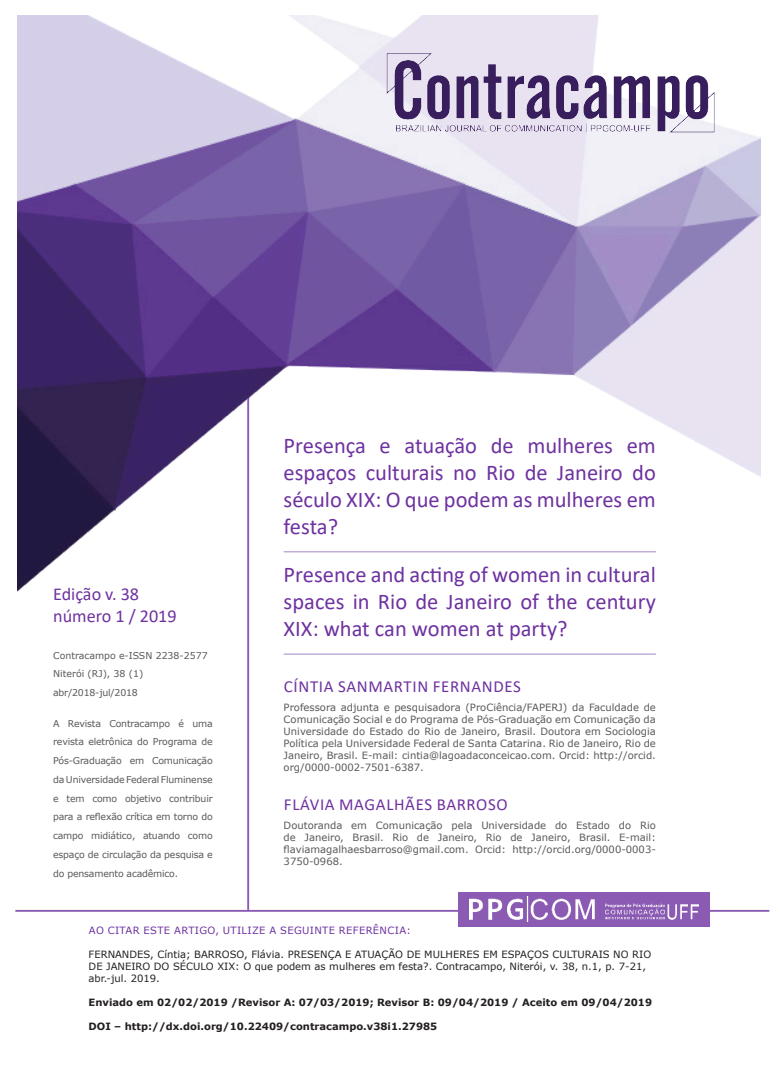
<style>
.page{position:relative;width:780px;height:1088px;background:#fff}
.page>*{position:absolute;margin:0;border:0;box-sizing:border-box;transform-origin:0 0}
.Abertura_titulo_port{font:22.5px/27px "Calibri";color:#6e32a0;text-align:justify}
.Abertura_titulo_ingl{font:22.5px/27px "Calibri";color:#6e32a0;text-align:justify}
.Abertura_edicao_e_nu{font:18.12px "Calibri";color:#6e32a0}
.Abertura_autor{font:16.88px "Calibri";letter-spacing:.04em;color:#6e32a0}
.Abertura_autor_-_des{font:10px/12px "Verdana";color:#57585a;text-align:justify}
.Abertura_referencias{font:10px/12px "Verdana";color:#231f20}
.Abertura_datas_de_su{font:700 10px "Verdana";color:#231f20}
.Abertura_DOI{font:700 10px "Verdana";color:#231f20}
.t1{font:10px "Verdana";letter-spacing:.035em;color:#6e32a0}
.Abertura_infosrevist{font:9.38px/18.8px "Verdana";letter-spacing:-.02em;color:#57585a;text-align:justify}
.Abertura_infosrevist-2{font:9.38px "Verdana";color:#57585a}
</style>
<div class="page">
<hr style="left:247px;top:395px;width:2px;height:515px;background:#8b5bb3">
<img style="left:18px;top:15px;width:742px;height:594px">
<hr style="left:15px;top:910px;width:754px;height:2px;background:#8b5bb3">
<div style="left:458px;top:892px;width:251px;height:34px;background:#8b5bb3"></div>
<img style="left:470px;top:896px;width:228px;height:26px">
<img style="left:374px;top:41px;width:350px;height:100px">
<hr style="left:283px;top:551px;width:373px;height:1px;background:#a884c6">
<hr style="left:283px;top:654px;width:373px;height:1px;background:#a884c6">
<p class="Abertura_edicao_e_nu" style="left:53px;top:581px;width:87px">Edição v. 38</p>
<p class="Abertura_edicao_e_nu" style="left:53px;top:603px;width:125px">número 1 / 2019</p>
<p class="Abertura_infosrevist-2" style="left:53px;top:649px;width:156px">Contracampo e-ISSN 2238-2577</p>
<p class="Abertura_infosrevist-2" style="left:53px;top:667px;width:92px">Niterói (RJ), 38 (1)</p>
<p class="Abertura_infosrevist" style="left:53px;top:683px;width:86px">abr/2018-jul/2018</p>
<p class="Abertura_infosrevist" style="left:53px;top:714px;width:161px">A Revista Contracampo é uma revista eletrônica do Programa de Pós-Graduação em Comunicação da Universidade Federal Fluminense e tem como objetivo contribuir para a reflexão crítica em torno do campo midiático, atuando como espaço de circulação da pesquisa e do pensamento acadêmico.</p>
<p class="Abertura_titulo_port" style="left:283px;top:431px;width:374px">Presença e atuação de mulheres em espaços culturais no Rio de Janeiro do século XIX: O que podem as mulheres em festa?</p>
<p class="Abertura_titulo_ingl" style="left:283px;top:560px;width:374px">Presence and acting of women in cultural spaces in Rio de Janeiro of the century XIX: what can women at party?</p>
<p class="Abertura_autor" style="left:284px;top:674px;width:238px">CÍNTIA SANMARTIN FERNANDES</p>
<p class="Abertura_autor_-_des" style="left:283px;top:701px;width:374px">Professora adjunta e pesquisadora (ProCiência/FAPERJ) da Faculdade de Comunicação Social e do Programa de Pós-Graduação em Comunicação da Universidade do Estado do Rio de Janeiro, Brasil. Doutora em Sociologia Política pela Universidade Federal de Santa Catarina. Rio de Janeiro, Rio de Janeiro, Brasil. E-mail: cintia@lagoadaconceicao.com. Orcid: http://orcid. org/0000-0002-7501-6387.</p>
<p class="Abertura_autor" style="left:284px;top:792px;width:225px">FLÁVIA MAGALHÃES BARROSO</p>
<p class="Abertura_autor_-_des" style="left:283px;top:819px;width:374px">Doutoranda em Comunicação pela Universidade do Estado do Rio de Janeiro, Brasil. Rio de Janeiro, Rio de Janeiro, Brasil. E-mail: flaviamagalhaesbarroso@gmail.com. Orcid: http://orcid.org/0000-0003- 3750-0968.</p>
<p class="t1" style="left:89px;top:924px;width:323px">AO CITAR ESTE ARTIGO, UTILIZE A SEGUINTE REFERÊNCIA:</p>
<p class="Abertura_referencias" style="left:89px;top:948px;width:564px">FERNANDES, Cíntia; BARROSO, Flávia. PRESENÇA E ATUAÇÃO DE MULHERES EM ESPAÇOS CULTURAIS NO RIO<br>DE JANEIRO DO SÉCULO XIX: O que podem as mulheres em festa?. Contracampo, Niterói, v. 38, n.1, p. 7-21, abr.-jul. 2019.</p>
<p class="Abertura_datas_de_su" style="left:89px;top:996px;width:565px">Enviado em 02/02/2019 /Revisor A: 07/03/2019; Revisor B: 09/04/2019 / Aceito em 09/04/2019</p>
<p class="Abertura_DOI" style="left:89px;top:1020px;width:350px">DOI – http://dx.doi.org/10.22409/contracampo.v38i1.27985</p>
</div>
